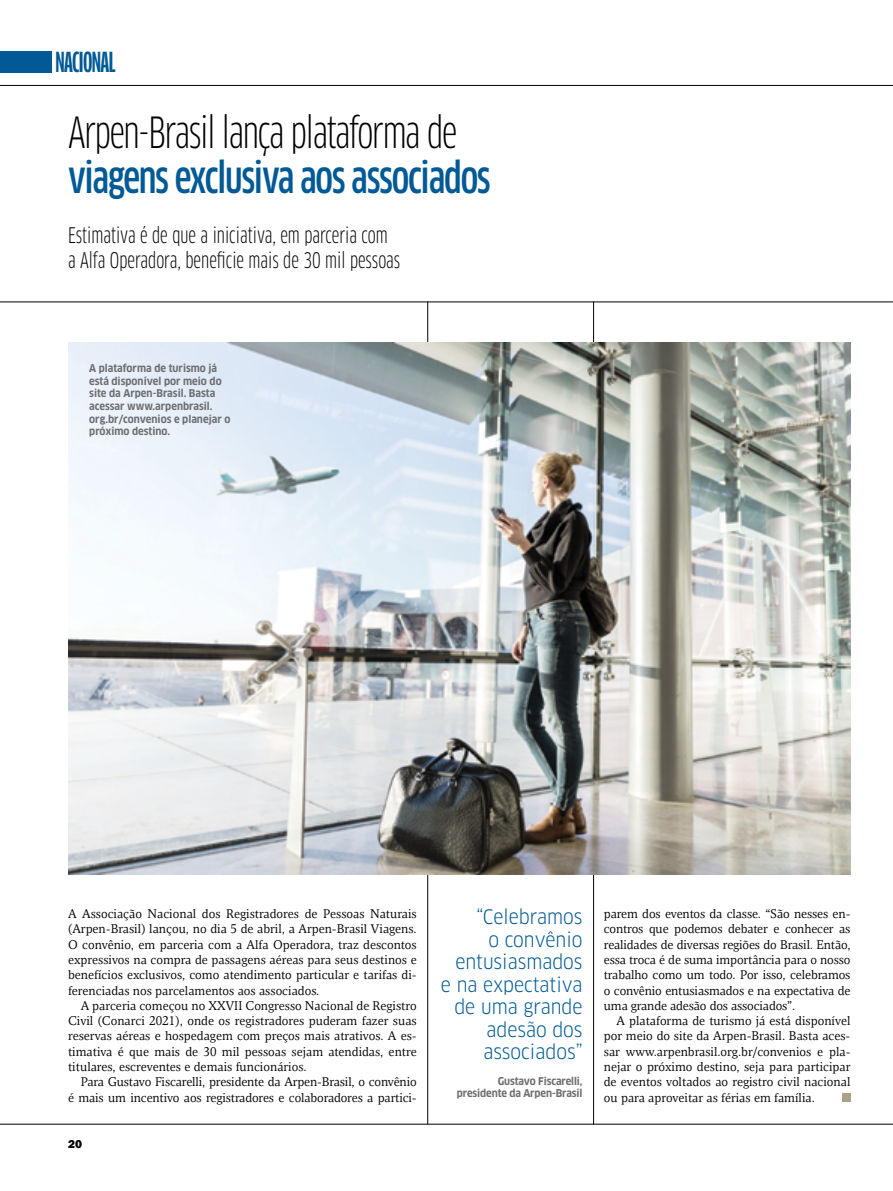
<style>
.page{position:relative;width:893px;height:1191px;background:#fff}
.page>*{position:absolute;margin:0;border:0;box-sizing:border-box;transform-origin:0 0}
.t1{font:condensed 42px "Clan Pro";letter-spacing:-.03em;color:#000}
.t2{font:500 condensed 42px "Clan Pro";letter-spacing:-.03em;color:#005a96}
.t3{font:700 27px "Clan Pro Comp";letter-spacing:-.02em;color:#005a96}
.t4{font:condensed 21px/24px "Clan Pro";color:#000}
.t5{font:19.5px/22.5px "Clan Pro Narr";color:#005a96;text-align:right}
.t6{font:12.75px/15.3px "NII Serif";letter-spacing:-.01em;color:#000;text-align:justify}
.t7{font:800 12px "Franklin Gothic";color:#000}
.t8{font:700 10.5px/12.6px "Clan Pro Narr";color:#6d6e71;text-align:right}
</style>
<div class="page">
<hr style="left:0;top:85px;width:893px;height:1px;background:#000">
<div style="left:0;top:51px;width:51px;height:21px;background:#005a96"></div>
<hr style="left:427px;top:301px;width:1px;height:823px;background:#000">
<hr style="left:593px;top:301px;width:1px;height:823px;background:#000">
<hr style="left:0;top:1123px;width:893px;height:1px;background:#000">
<hr style="left:0;top:301px;width:893px;height:1px;background:#000">
<div style="left:842px;top:1093px;width:8px;height:8px;background:#aba185"></div>
<img style="left:68px;top:343px;width:782px;height:531px">
<h2 class="t3" style="left:55px;top:47px;width:62px">NACIONAL</h2>
<h1 class="t1" style="left:68px;top:108px;width:391px">Arpen-Brasil lança plataforma de</h1>
<h1 class="t2" style="left:68px;top:153px;width:424px">viagens exclusiva aos associados</h1>
<h3 class="t4" style="left:68px;top:224px;width:334px">Estimativa é de que a iniciativa, em parceria com a Alfa Operadora, beneficie mais de 30 mil pessoas</h3>
<p class="t8" style="left:89px;top:362px;width:143px;text-align:left">A plataforma de turismo já está disponível por meio do site da Arpen-Brasil. Basta acessar www.arpenbrasil. org.br/convenios e planejar o próximo destino.</p>
<p class="t6" style="left:68px;top:906px;width:350px">A Associação Nacional dos Registradores de Pessoas Naturais (Arpen-Brasil) lançou, no dia 5 de abril, a Arpen-Brasil Viagens.<br>O convênio, em parceria com a Alfa Operadora, traz descontos expressivos na compra de passagens aéreas para seus destinos e benefícios exclusivos, como atendimento particular e tarifas di&shy;ferenciadas nos parcelamentos aos associados.</p>
<p class="t6" style="left:68px;top:997px;width:350px;text-indent:13px">A parceria começou no XXVII Congresso Nacional de Registro Civil (Conarci 2021), onde os registradores puderam fazer suas reservas aéreas e hospedagem com preços mais atrativos. A es&shy;timativa é que mais de 30 mil pessoas sejam atendidas, entre titulares, escreventes e demais funcionários.</p>
<p class="t6" style="left:68px;top:1074px;width:350px;text-align:right">Para Gustavo Fiscarelli, presidente da Arpen-Brasil, o convênio<br>é mais um incentivo aos registradores e colaboradores a partici-</p>
<p class="t7" style="left:68px;top:1136px;width:16px">20</p>
<h3 class="t5" style="left:441px;top:906px;width:143px">“Celebramos<br>o convênio entusiasmados e na expectativa de uma grande adesão dos associados”</h3>
<p class="t8" style="left:457px;top:1074px;width:127px">Gustavo Fiscarelli, presidente da Arpen-Brasil</p>
<p class="t6" style="left:604px;top:906px;width:248px">parem dos eventos da classe. “São nesses en&shy;contros que podemos debater e conhecer as realidades de diversas regiões do Brasil. Então, essa troca é de suma importância para o nosso trabalho como um todo. Por isso, celebramos o convênio entusiasmados e na expectativa de uma grande adesão dos associados”.</p>
<p class="t6" style="left:604px;top:1013px;width:248px;text-indent:13px">A plataforma de turismo já está disponível por meio do site da Arpen-Brasil. Basta aces&shy;sar www.arpenbrasil.org.br/convenios e pla&shy;nejar o próximo destino, seja para participar de eventos voltados ao registro civil nacional ou para aproveitar as férias em família.</p>
</div>
